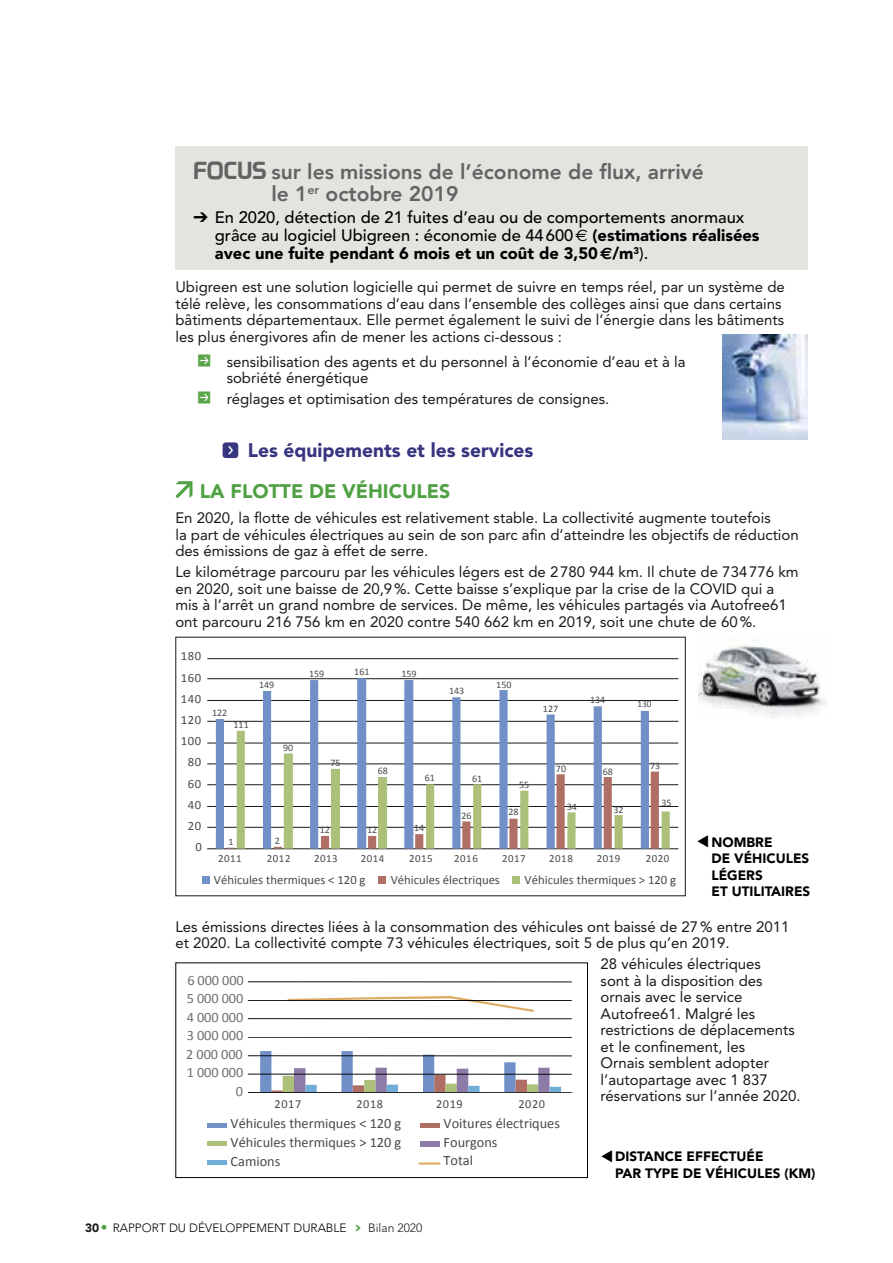
<style>
.page{position:relative;width:893px;height:1263px;background:#fff}
.page>*{position:absolute;margin:0;border:0;box-sizing:border-box;transform-origin:0 0}
.t1{font:800 21px/22.5px "Avenir";color:#636363}
.t2{font:900 19.5px/41px "Avenir LT Std";color:#373580}
.t3{font:500 16.5px/18px "Avenir LT Std";color:#000}
.t4{font:15px/16.5px "Avenir LT Std";color:#191919}
.t5{font:14.25px/18.5px "Calibri";color:#474a49}
.t6{font:14.25px "Calibri";letter-spacing:-.005em;color:#6f6f6f}
.t7{font:900 13.5px/16.5px "Avenir LT Std";color:#000}
.t8{font:12.75px "Calibri";color:#474a49}
.t9{font:12.3px "Calibri";letter-spacing:.05em;color:#474a49}
.t10{font:300 12px "Avenir LT Std";color:#000}
.t11{font:10.8px "Calibri";letter-spacing:.05em;color:#474a49}
.t12{font:9.9px "Calibri";color:#474a49}
.t13{font:9.9px "Calibri";color:#474a49;scale:.92 1}
.s1{font-family:"Prototype";font-weight:400;font-size:24px}
.s2{font-family:"Euro Sans";font-weight:400}
.s3{font-weight:900}
.s4{font-family:"Euro Sans";font-weight:700}
.s5{font-family:"Button Bonus Square Negative";color:#5aa449}
.s6{font-family:"Button Bonus Rounded Negative";font-weight:400}
.s7{color:#50a143}
.s8{font-weight:900;color:#191919}
.s9{font-family:"Avenir Next Condensed";font-weight:700;font-size:13.5px;color:#50a143}
.s10{color:#191919}
</style>
<div class="page">
<div style="left:175px;top:146px;width:633px;height:123px;background:#e3e3df"></div>
<img style="left:699px;top:645px;width:127px;height:72px">
<hr style="left:207px;top:848px;width:471px;height:1px;background:#191919">
<hr style="left:207px;top:827px;width:471px;height:1px;background:#191919">
<hr style="left:207px;top:806px;width:471px;height:1px;background:#191919">
<hr style="left:207px;top:784px;width:471px;height:1px;background:#191919">
<hr style="left:207px;top:764px;width:471px;height:1px;background:#191919">
<hr style="left:207px;top:743px;width:471px;height:1px;background:#191919">
<hr style="left:207px;top:721px;width:471px;height:1px;background:#191919">
<hr style="left:207px;top:700px;width:471px;height:1px;background:#191919">
<hr style="left:207px;top:658px;width:471px;height:1px;background:#191919">
<hr style="left:207px;top:678px;width:471px;height:1px;background:#191919">
<svg style="left:216px;top:678px;width:433px;height:170px"></svg>
<svg style="left:227px;top:771px;width:10px;height:77px"></svg>
<svg style="left:237px;top:731px;width:433px;height:117px"></svg>
<div style="left:202px;top:876px;width:7px;height:7px;background:#7090c7"></div>
<div style="left:378px;top:876px;width:8px;height:7px;background:#af6f65"></div>
<div style="left:512px;top:876px;width:8px;height:7px;background:#acc07a"></div>
<svg style="left:260px;top:1051px;width:301px;height:41px"></svg>
<hr style="left:248px;top:1092px;width:326px;height:1px;background:#dfdee1">
<svg style="left:287px;top:996px;width:247px;height:16px"></svg>
<div style="left:207px;top:1122px;width:20px;height:5px;background:#7090c7"></div>
<div style="left:420px;top:1122px;width:19px;height:5px;background:#af6f65"></div>
<div style="left:420px;top:1141px;width:19px;height:6px;background:#8d7ca8"></div>
<hr style="left:418px;top:1162px;width:22px;height:3px;background:#dcac67">
<div style="left:207px;top:1141px;width:20px;height:5px;background:#acc07a"></div>
<div style="left:207px;top:1160px;width:20px;height:5px;background:#71aed7"></div>
<hr style="left:248px;top:981px;width:324px;height:1px;background:#000">
<hr style="left:248px;top:1000px;width:324px;height:1px;background:#000">
<hr style="left:248px;top:1018px;width:324px;height:1px;background:#000">
<hr style="left:248px;top:1037px;width:324px;height:1px;background:#000">
<hr style="left:248px;top:1055px;width:324px;height:1px;background:#000">
<hr style="left:248px;top:1074px;width:324px;height:1px;background:#000">
<hr style="left:248px;top:1092px;width:324px;height:1px;background:#000">
<div style="left:175px;top:962px;width:413px;height:216px;border:1px solid #000"></div>
<svg style="left:175px;top:481px;width:18px;height:18px"></svg>
<img style="left:723px;top:334px;width:85px;height:105px">
<h1 class="t1" style="left:271px;top:160px;width:434px;text-indent:-78px"><span class="s1">FOCUS</span> sur les missions de l’économe de flux, arrivé le 1<sup>er</sup> octobre 2019</h1>
<p class="t3" style="left:215px;top:209px;width:546px;text-indent:-21px">➔ En 2020, détection de 21 fuites d’eau ou de comportements anormaux grâce au logiciel Ubigreen : économie de 44600<span class="s2">€</span> <span class="s3">(estimations réalisées avec une fuite pendant 6 mois et un coût de 3,50</span><span class="s4">€</span><span class="s3">/m</span><sup>3</sup>).</p>
<p class="t4" style="left:175px;top:279px;width:611px">Ubigreen est une solution logicielle qui permet de suivre en temps réel, par un système de télé relève, les consommations d’eau dans l’ensemble des collèges ainsi que dans certains bâtiments départementaux. Elle permet également le suivi de l’énergie dans les bâtiments les plus énergivores afin de mener les actions ci-dessous :</p>
<p class="t4" style="left:227px;top:353px;width:460px;text-indent:-30px"><span class="s5">P</span> sensibilisation des agents et du personnel à l’économie d’eau et à la sobriété énergétique</p>
<p class="t4" style="left:197px;top:390px;width:414px"><span class="s5">P</span> réglages et optimisation des températures de consignes.</p>
<h2 class="t2" style="left:200px;top:430px;width:335px;text-indent:21px"><span class="s6">f</span> Les équipements et les services<br><span class="s7">LA FLOTTE DE VÉHICULES</span></h2>
<p class="t4" style="left:175px;top:510px;width:625px">En 2020, la flotte de véhicules est relativement stable. La collectivité augmente toutefois<br>la part de véhicules électriques au sein de son parc afin d’atteindre les objectifs de réduction des émissions de gaz à effet de serre.</p>
<p class="t4" style="left:175px;top:564px;width:625px">Le kilométrage parcouru par les véhicules légers est de 2780 944 km. Il chute de 734776 km en 2020, soit une baisse de 20,9%. Cette baisse s’explique par la crise de la COVID qui a mis à l’arrêt un grand nombre de services. De même, les véhicules partagés via Autofree61 ont parcouru 216 756 km en 2020 contre 540 662 km en 2019, soit une chute de 60%.</p>
<p class="t8" style="left:181px;top:647px;width:22px">180</p>
<p class="t8" style="left:181px;top:669px;width:22px">160</p>
<p class="t8" style="left:181px;top:690px;width:22px">140</p>
<p class="t8" style="left:181px;top:710px;width:22px">120</p>
<p class="t12" style="left:212px;top:706px;width:17px">122</p>
<p class="t12" style="left:234px;top:718px;width:17px">111</p>
<p class="t12" style="left:259px;top:678px;width:17px">149</p>
<p class="t12" style="left:309px;top:667px;width:17px">159</p>
<p class="t12" style="left:354px;top:665px;width:17px">161</p>
<p class="t12" style="left:401px;top:667px;width:17px">159</p>
<p class="t12" style="left:449px;top:684px;width:17px">143</p>
<p class="t12" style="left:496px;top:677px;width:17px">150</p>
<p class="t12" style="left:543px;top:702px;width:17px">127</p>
<p class="t12" style="left:590px;top:693px;width:17px">134</p>
<p class="t13" style="left:637px;top:697px;width:17px">130</p>
<p class="t8" style="left:181px;top:732px;width:22px">100</p>
<p class="t12" style="left:283px;top:741px;width:12px">90</p>
<p class="t8" style="left:188px;top:753px;width:15px">80</p>
<p class="t8" style="left:188px;top:775px;width:15px">60</p>
<p class="t12" style="left:330px;top:756px;width:12px">75</p>
<p class="t12" style="left:378px;top:764px;width:12px">68</p>
<p class="t12" style="left:425px;top:771px;width:12px">61</p>
<p class="t12" style="left:472px;top:772px;width:12px">61</p>
<p class="t12" style="left:519px;top:778px;width:12px">55</p>
<p class="t12" style="left:556px;top:762px;width:12px">70</p>
<p class="t12" style="left:603px;top:765px;width:12px">68</p>
<p class="t12" style="left:650px;top:758px;width:12px">73</p>
<p class="t8" style="left:188px;top:796px;width:15px">40</p>
<p class="t12" style="left:461px;top:809px;width:12px">26</p>
<p class="t12" style="left:509px;top:805px;width:12px">28</p>
<p class="t12" style="left:567px;top:800px;width:12px">34</p>
<p class="t12" style="left:614px;top:803px;width:12px">32</p>
<p class="t12" style="left:661px;top:796px;width:12px">35</p>
<p class="t8" style="left:188px;top:817px;width:15px">20</p>
<p class="t12" style="left:320px;top:823px;width:12px">12</p>
<p class="t12" style="left:367px;top:822px;width:12px">12</p>
<p class="t12" style="left:414px;top:821px;width:12px">14</p>
<p class="t8" style="left:195px;top:838px;width:8px">0</p>
<p class="t12" style="left:228px;top:834px;width:7px">1</p>
<p class="t12" style="left:275px;top:834px;width:7px">2</p>
<p class="t11" style="left:218px;top:851px;width:25px">2011</p>
<p class="t11" style="left:267px;top:851px;width:25px">2012</p>
<p class="t11" style="left:314px;top:851px;width:25px">2013</p>
<p class="t11" style="left:361px;top:851px;width:25px">2014</p>
<p class="t11" style="left:409px;top:851px;width:25px">2015</p>
<p class="t11" style="left:454px;top:851px;width:25px">2016</p>
<p class="t11" style="left:502px;top:851px;width:25px">2017</p>
<p class="t11" style="left:549px;top:851px;width:25px">2018</p>
<p class="t11" style="left:597px;top:851px;width:25px">2019</p>
<p class="t11" style="left:646px;top:851px;width:25px">2020</p>
<p class="t8" style="left:391px;top:871px;width:111px">Véhicules électriques</p>
<p class="t8" style="left:525px;top:871px;width:153px">Véhicules thermiques &gt; 120 g</p>
<p class="t8" style="left:214px;top:871px;width:153px">Véhicules thermiques &lt; 120 g</p>
<p class="t7" style="left:711px;top:834px;width:100px">NOMBRE<br>DE VÉHICULES<br>LÉGERS<br>ET UTILITAIRES</p>
<p class="t4" style="left:175px;top:919px;width:616px">Les émissions directes liées à la consommation des véhicules ont baissé de 27% entre 2011 et 2020. La collectivité compte 73 véhicules électriques, soit 5 de plus qu’en 2019.</p>
<p class="t4" style="left:601px;top:956px;width:201px">28 véhicules électriques<br>sont à la disposition des ornais avec le service<br>Autofree61. Malgré les restrictions de déplacements et le confinement, les<br>Ornais semblent adopter l’autopartage avec 1 837 réservations sur l’année 2020.</p>
<p class="t6" style="left:187px;top:970px;width:58px">6 000 000</p>
<p class="t6" style="left:187px;top:989px;width:58px">5 000 000</p>
<p class="t6" style="left:187px;top:1007px;width:58px">4 000 000</p>
<p class="t6" style="left:187px;top:1026px;width:58px">3 000 000</p>
<p class="t6" style="left:186px;top:1044px;width:58px">2 000 000</p>
<p class="t6" style="left:187px;top:1062px;width:58px">1 000 000</p>
<p class="t6" style="left:236px;top:1081px;width:9px">0</p>
<p class="t9" style="left:275px;top:1095px;width:28px">2017</p>
<p class="t9" style="left:356px;top:1095px;width:28px">2018</p>
<p class="t9" style="left:436px;top:1095px;width:28px">2019</p>
<p class="t9" style="left:518px;top:1095px;width:28px">2020</p>
<p class="t5" style="left:231px;top:1113px;width:172px">Véhicules thermiques &lt; 120 g</p>
<p class="t5" style="left:444px;top:1113px;width:118px">Voitures électriques<br>Fourgons<br>Total</p>
<p class="t5" style="left:231px;top:1132px;width:172px;line-height:19px">Véhicules thermiques &gt; 120 g<br>Camions</p>
<p class="t7" style="left:615px;top:1148px;width:202px">DISTANCE EFFECTUÉE<br>PAR TYPE DE VÉHICULES (KM)</p>
<p class="t10" style="left:85px;top:1220px;width:339px"><span class="s8">30</span><span class="s9">•</span> RAPPORT DU DÉVELOPPEMENT DURABLE <span class="s9">&gt;</span> <span class="s10">Bilan 2020</span></p>
</div>
